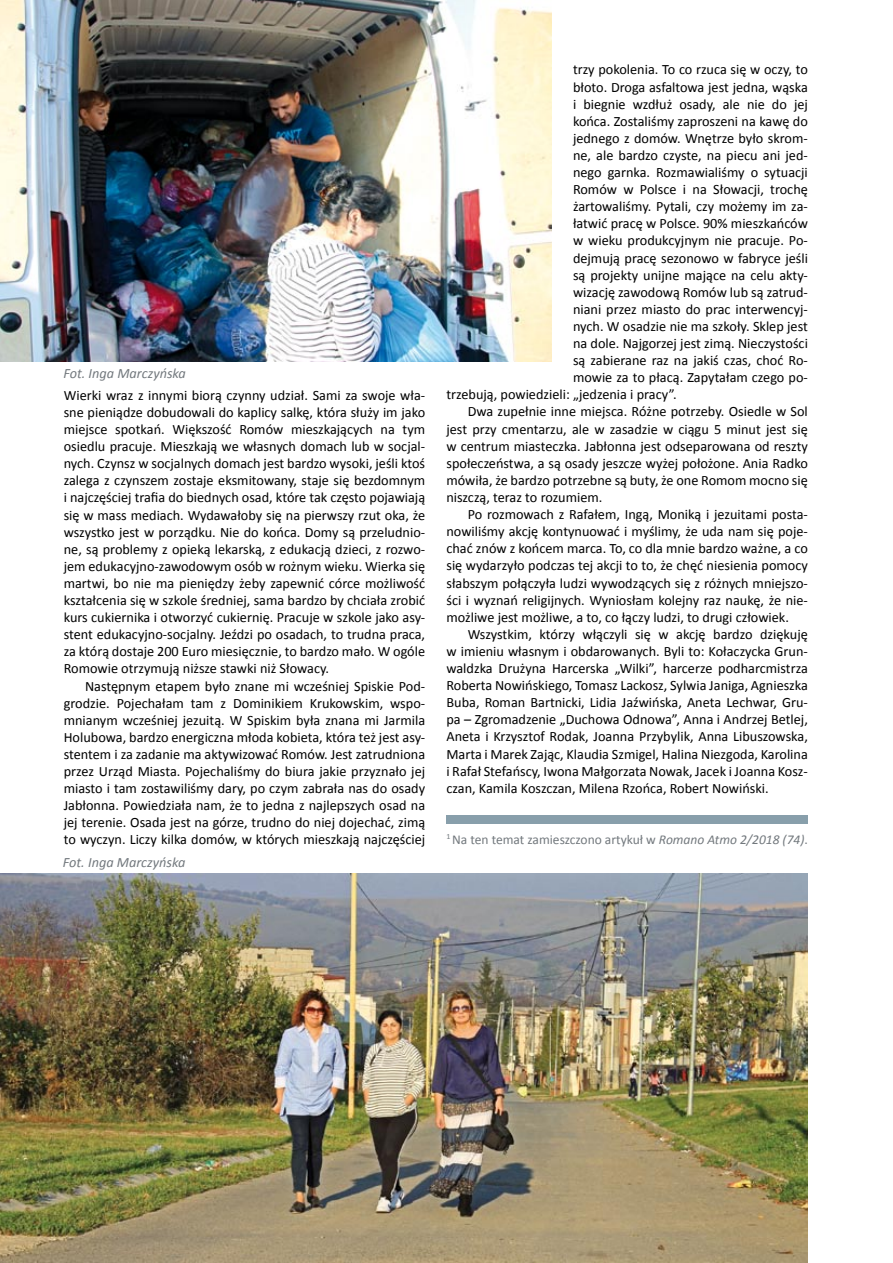
<style>
.page{position:relative;width:893px;height:1263px;background:#fff}
.page>*{position:absolute;margin:0;border:0;box-sizing:border-box;transform-origin:0 0}
.t1{font:14.25px/17.1px "Calibri";color:#000;text-align:justify}
.t2{font:italic 14.25px "Calibri";color:#72787d}
.t3{font:13.5px "Calibri";color:#72787d}
.s1{font-style:italic}
</style>
<div class="page">
<img style="left:0;top:0;width:552px;height:361px">
<img style="left:0;top:874px;width:808px;height:389px">
<div style="left:446px;top:815px;width:362px;height:9px;background:#889fab"></div>
<p class="t2" style="left:63px;top:365px;width:124px">Fot. Inga Marczyńska</p>
<p class="t1" style="left:64px;top:386px;width:363px">Wierki wraz z innymi biorą czynny udział. Sami za swoje wła&shy;sne pieniądze dobudowali do kaplicy salkę, która służy im jako miejsce spotkań. Większość Romów mieszkających na tym osiedlu pracuje. Mieszkają we własnych domach lub w socjal&shy;nych. Czynsz w socjalnych domach jest bardzo wysoki, jeśli ktoś zalega z czynszem zostaje eksmitowany, staje się bezdomnym i najczęściej trafia do biednych osad, które tak często pojawiają się w mass mediach. Wydawałoby się na pierwszy rzut oka, że wszystko jest w porządku. Nie do końca. Domy są przeludnio&shy;ne, są problemy z opieką lekarską, z edukacją dzieci, z rozwo&shy;jem edukacyjno-zawodowym osób w rożnym wieku. Wierka się martwi, bo nie ma pieniędzy żeby zapewnić córce możliwość kształcenia się w szkole średniej, sama bardzo by chciała zrobić kurs cukiernika i otworzyć cukiernię. Pracuje w szkole jako asy&shy;stent edukacyjno-socjalny. Jeździ po osadach, to trudna praca, za którą dostaje 200 Euro miesięcznie, to bardzo mało. W ogóle Romowie otrzymują niższe stawki niż Słowacy.</p>
<p class="t1" style="left:64px;top:676px;width:363px;text-indent:21px">Następnym etapem było znane mi wcześniej Spiskie Pod&shy;grodzie. Pojechałam tam z Dominikiem Krukowskim, wspo&shy;mnianym wcześniej jezuitą. W Spiskim była znana mi Jarmila Holubowa, bardzo energiczna młoda kobieta, która też jest asy&shy;stentem i za zadanie ma aktywizować Romów. Jest zatrudniona przez Urząd Miasta. Pojechaliśmy do biura jakie przyznało jej miasto i tam zostawiliśmy dary, po czym zabrała nas do osady Jabłonna. Powiedziała nam, że to jedna z najlepszych osad na jej terenie. Osada jest na górze, trudno do niej dojechać, zimą to wyczyn. Liczy kilka domów, w których mieszkają najczęściej</p>
<p class="t2" style="left:63px;top:853px;width:124px">Fot. Inga Marczyńska</p>
<p class="t1" style="left:573px;top:60px;width:236px">trzy pokolenia. To co rzuca się w oczy, to</p>
<p class="t1" style="left:573px;top:78px;width:236px">błoto. Droga asfaltowa jest jedna, wąska</p>
<p class="t1" style="left:573px;top:95px;width:236px">i biegnie wzdłuż osady, ale nie do jej</p>
<p class="t1" style="left:573px;top:112px;width:236px">końca. Zostaliśmy zaproszeni na kawę do</p>
<p class="t1" style="left:573px;top:129px;width:236px">jednego z domów. Wnętrze było skrom-</p>
<p class="t1" style="left:573px;top:146px;width:236px">ne, ale bardzo czyste, na piecu ani jed-</p>
<p class="t1" style="left:573px;top:163px;width:236px">nego garnka. Rozmawialiśmy o sytuacji</p>
<p class="t1" style="left:573px;top:180px;width:236px">Romów w Polsce i na Słowacji, trochę</p>
<p class="t1" style="left:573px;top:197px;width:236px">żartowaliśmy. Pytali, czy możemy im za-</p>
<p class="t1" style="left:573px;top:214px;width:236px">łatwić pracę w Polsce. 90% mieszkańców</p>
<p class="t1" style="left:573px;top:231px;width:236px">w wieku produkcyjnym nie pracuje. Po-</p>
<p class="t1" style="left:573px;top:249px;width:236px">dejmują pracę sezonowo w fabryce jeśli</p>
<p class="t1" style="left:573px;top:266px;width:236px">są projekty unijne mające na celu akty-</p>
<p class="t1" style="left:573px;top:283px;width:236px">wizację zawodową Romów lub są zatrud-</p>
<p class="t1" style="left:573px;top:300px;width:236px">niani przez miasto do prac interwencyj-</p>
<p class="t1" style="left:573px;top:317px;width:236px">nych. W osadzie nie ma szkoły. Sklep jest</p>
<p class="t1" style="left:573px;top:334px;width:236px">na dole. Najgorzej jest zimą. Nieczystości</p>
<p class="t1" style="left:573px;top:351px;width:236px">są zabierane raz na jakiś czas, choć Ro-</p>
<p class="t1" style="left:573px;top:368px;width:236px">mowie za to płacą. Zapytałam czego po-</p>
<p class="t1" style="left:446px;top:385px;width:232px">trzebują, powiedzieli: „jedzenia i pracy”.</p>
<p class="t1" style="left:468px;top:402px;width:342px">Dwa zupełnie inne miejsca. Różne potrzeby. Osiedle w Sol</p>
<p class="t1" style="left:446px;top:420px;width:363px">jest przy cmentarzu, ale w zasadzie w ciągu 5 minut jest się</p>
<p class="t1" style="left:446px;top:437px;width:363px">w centrum miasteczka. Jabłonna jest odseparowana od reszty</p>
<p class="t1" style="left:446px;top:454px;width:363px">społeczeństwa, a są osady jeszcze wyżej położone. Ania Radko</p>
<p class="t1" style="left:446px;top:471px;width:363px">mówiła, że bardzo potrzebne są buty, że one Romom mocno się</p>
<p class="t1" style="left:446px;top:488px;width:158px">niszczą, teraz to rozumiem.</p>
<p class="t1" style="left:468px;top:505px;width:342px">Po rozmowach z Rafałem, Ingą, Moniką i jezuitami posta-</p>
<p class="t1" style="left:446px;top:522px;width:363px">nowiliśmy akcję kontynuować i myślimy, że uda nam się poje-</p>
<p class="t1" style="left:446px;top:539px;width:363px">chać znów z końcem marca. To, co dla mnie bardzo ważne, a co</p>
<p class="t1" style="left:446px;top:556px;width:363px">się wydarzyło podczas tej akcji to to, że chęć niesienia pomocy</p>
<p class="t1" style="left:446px;top:573px;width:363px">słabszym połączyła ludzi wywodzących się z różnych mniejszo-</p>
<p class="t1" style="left:446px;top:591px;width:363px">ści i wyznań religijnych. Wyniosłam kolejny raz naukę, że nie-</p>
<p class="t1" style="left:446px;top:608px;width:344px">możliwe jest możliwe, a to, co łączy ludzi, to drugi człowiek.</p>
<p class="t1" style="left:468px;top:625px;width:342px">Wszystkim, którzy włączyli się w akcję bardzo dziękuję</p>
<p class="t1" style="left:446px;top:642px;width:363px">w imieniu własnym i obdarowanych. Byli to: Kołaczycka Grun-</p>
<p class="t1" style="left:446px;top:659px;width:363px">waldzka Drużyna Harcerska „Wilki”, harcerze podharcmistrza</p>
<p class="t1" style="left:446px;top:676px;width:363px">Roberta Nowińskiego, Tomasz Lackosz, Sylwia Janiga, Agnieszka</p>
<p class="t1" style="left:446px;top:693px;width:363px">Buba, Roman Bartnicki, Lidia Jaźwińska, Aneta Lechwar, Gru-</p>
<p class="t1" style="left:446px;top:710px;width:363px">pa – Zgromadzenie „Duchowa Odnowa”, Anna i Andrzej Betlej,</p>
<p class="t1" style="left:446px;top:727px;width:363px">Aneta i Krzysztof Rodak, Joanna Przybylik, Anna Libuszowska,</p>
<p class="t1" style="left:446px;top:744px;width:363px">Marta i Marek Zając, Klaudia Szmigel, Halina Niezgoda, Karolina</p>
<p class="t1" style="left:446px;top:762px;width:363px">i Rafał Stefańscy, Iwona Małgorzata Nowak, Jacek i Joanna Kosz-</p>
<p class="t1" style="left:446px;top:779px;width:324px">czan, Kamila Koszczan, Milena Rzońca, Robert Nowiński.</p>
<p class="t3" style="left:446px;top:831px;width:363px"><sup>1</sup> Na ten temat zamieszczono artykuł w <span class="s1">Romano Atmo 2/2018 (74)</span>.</p>
</div>
